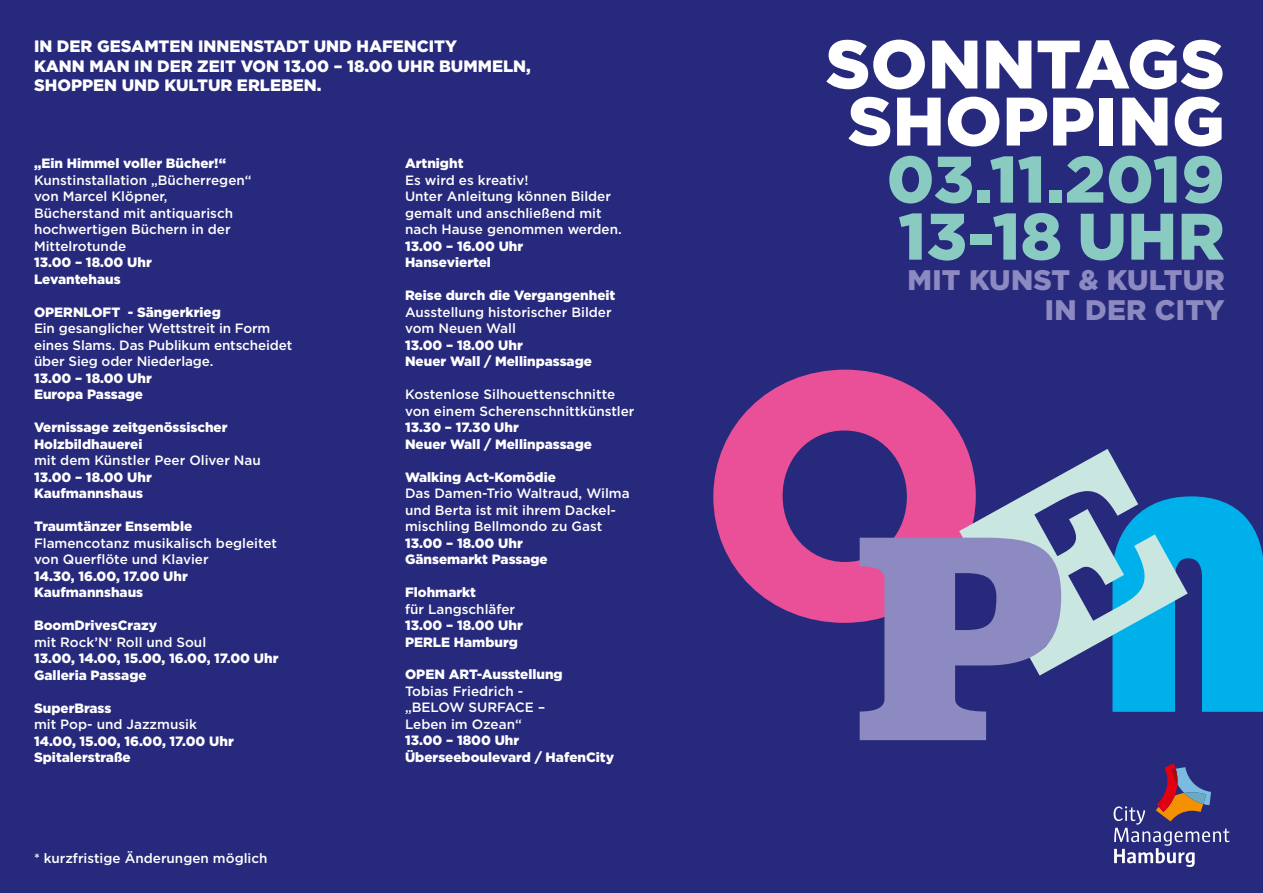
<style>
.page{position:relative;width:1263px;height:893px;background:#27297c}
.page>*{position:absolute;margin:0;border:0;box-sizing:border-box;transform-origin:0 0}
.t1{font:900 68.4px/57px "Gotham";letter-spacing:.005em;color:#fff;text-align:center}
.t2{font:900 65.55px/57px "Gotham";letter-spacing:.005em;color:#89cbc0}
.t3{font:900 28.35px/30px "Gotham";letter-spacing:.01em;color:#8d8ac1;text-align:right}
.t4{font:900 16.5px/19.5px "Gotham";color:#fff}
.t5{font:500 13.5px/16.5px "Gotham";color:#fff}
.t6{font:900 13.5px/16.5px "Gotham";color:#fff}
</style>
<div class="page">
<svg style="left:1112px;top:496px;width:151px;height:216px"></svg>
<svg style="left:713px;top:370px;width:254px;height:253px;fill:#ea5097"></svg>
<svg style="left:959px;top:449px;width:229px;height:227px"></svg>
<svg style="left:860px;top:538px;width:201px;height:202px"></svg>
<svg style="left:1113px;top:763px;width:116px;height:104px"></svg>
<p class="t4" style="left:34px;top:36px;width:498px">IN DER GESAMTEN INNENSTADT UND HAFENCITY<br>KANN MAN IN DER ZEIT VON 13.00 – 18.00 UHR BUMMELN,<br>SHOPPEN UND KULTUR ERLEBEN.</p>
<p class="t6" style="left:34px;top:155px;width:194px">„Ein Himmel voller Bücher!“</p>
<p class="t5" style="left:34px;top:171px;width:219px">Kunstinstallation „Bücherregen“ von Marcel Klöpner,<br>Bücherstand mit antiquarisch hochwertigen Büchern in der<br>Mittelrotunde</p>
<p class="t6" style="left:34px;top:254px;width:119px">13.00 – 18.00 Uhr<br>Levantehaus</p>
<p class="t6" style="left:34px;top:303px;width:188px">OPERNLOFT - Sängerkrieg</p>
<p class="t5" style="left:34px;top:320px;width:260px">Ein gesanglicher Wettstreit in Form eines Slams. Das Publikum entscheidet über Sieg oder Niederlage.</p>
<p class="t6" style="left:34px;top:369px;width:119px">13.00 – 18.00 Uhr<br>Europa Passage</p>
<p class="t6" style="left:34px;top:419px;width:195px">Vernissage zeitgenössischer<br>Holzbildhauerei</p>
<p class="t5" style="left:34px;top:452px;width:228px">mit dem Künstler Peer Oliver Nau</p>
<p class="t6" style="left:34px;top:468px;width:119px">13.00 – 18.00 Uhr<br>Kaufmannshaus</p>
<p class="t6" style="left:34px;top:518px;width:160px">Traumtänzer Ensemble</p>
<p class="t5" style="left:34px;top:534px;width:245px">Flamencotanz musikalisch begleitet von Querflöte und Klavier</p>
<p class="t6" style="left:34px;top:567px;width:155px">14.30, 16.00, 17.00 Uhr<br>Kaufmannshaus</p>
<p class="t6" style="left:34px;top:617px;width:125px">BoomDrivesCrazy</p>
<p class="t5" style="left:34px;top:633px;width:174px">mit Rock’N‘ Roll und Soul</p>
<p class="t6" style="left:34px;top:650px;width:246px">13.00, 14.00, 15.00, 16.00, 17.00 Uhr<br>Galleria Passage</p>
<p class="t6" style="left:34px;top:699px;width:79px">SuperBrass</p>
<p class="t5" style="left:34px;top:716px;width:164px">mit Pop- und Jazzmusik</p>
<p class="t6" style="left:34px;top:732px;width:201px">14.00, 15.00, 16.00, 17.00 Uhr<br>Spitalerstraße</p>
<p class="t5" style="left:34px;top:850px;width:235px">* kurzfristige Änderungen möglich</p>
<p class="t6" style="left:405px;top:155px;width:60px">Artnight</p>
<p class="t5" style="left:405px;top:171px;width:218px">Es wird es kreativ!<br>Unter Anleitung können Bilder gemalt und anschließend mit nach Hause genommen werden.</p>
<p class="t6" style="left:405px;top:237px;width:120px">13.00 – 16.00 Uhr<br>Hanseviertel</p>
<p class="t6" style="left:405px;top:287px;width:212px">Reise durch die Vergangenheit</p>
<p class="t5" style="left:405px;top:303px;width:208px">Ausstellung historischer Bilder vom Neuen Wall</p>
<p class="t6" style="left:405px;top:336px;width:188px">13.00 – 18.00 Uhr<br>Neuer Wall / Mellinpassage</p>
<p class="t5" style="left:405px;top:386px;width:231px">Kostenlose Silhouettenschnitte von einem Scherenschnittkünstler</p>
<p class="t6" style="left:405px;top:419px;width:188px">13.30 – 17.30 Uhr<br>Neuer Wall / Mellinpassage</p>
<p class="t6" style="left:405px;top:468px;width:152px">Walking Act-Komödie</p>
<p class="t5" style="left:405px;top:485px;width:226px">Das Damen-Trio Waltraud, Wilma und Berta ist mit ihrem Dackel&shy;mischling Bellmondo zu Gast</p>
<p class="t6" style="left:405px;top:534px;width:144px">13.00 – 18.00 Uhr<br>Gänsemarkt Passage</p>
<p class="t6" style="left:405px;top:584px;width:73px">Flohmarkt</p>
<p class="t5" style="left:405px;top:600px;width:112px">für Langschläfer</p>
<p class="t6" style="left:405px;top:617px;width:119px">13.00 – 18.00 Uhr<br>PERLE Hamburg</p>
<p class="t6" style="left:405px;top:666px;width:159px">OPEN ART-Ausstellung</p>
<p class="t5" style="left:405px;top:683px;width:142px">Tobias Friedrich - „BELOW SURFACE –<br>Leben im Ozean“</p>
<p class="t6" style="left:405px;top:732px;width:211px">13.00 – 1800 Uhr<br>Überseeboulevard / HafenCity</p>
<h1 class="t1" style="left:826px;top:34px;width:400px">SONNTAGS<br>SHOPPING</h1>
<h2 class="t2" style="left:887px;top:149px;width:340px">03.11.2019<br>13-18 UHR</h2>
<h3 class="t3" style="left:907px;top:264px;width:319px">MIT KUNST &amp; KULTUR<br>IN DER CITY</h3>
</div>
